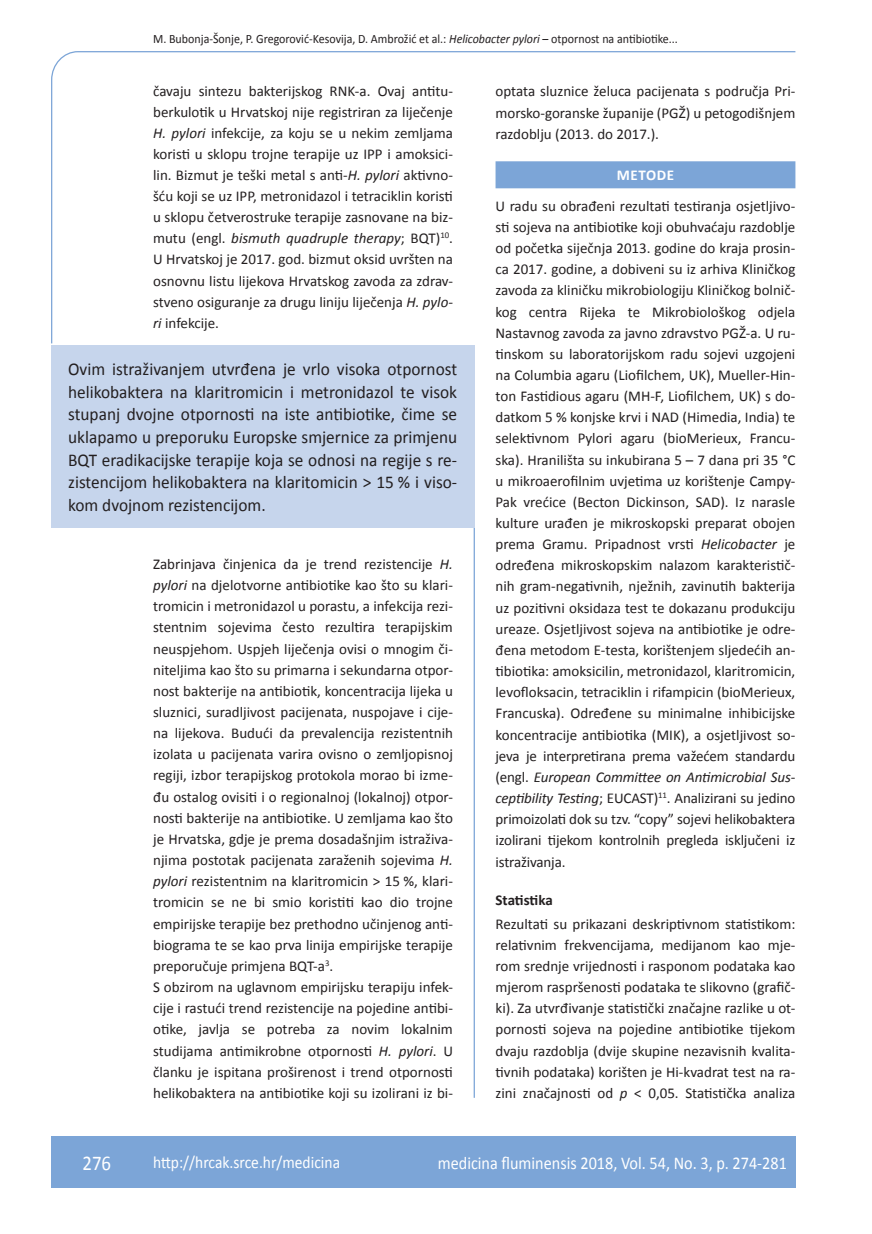
<style>
.page{position:relative;width:872px;height:1234px;background:#fff}
.page>*{position:absolute;margin:0;border:0;box-sizing:border-box;transform-origin:0 0}
.t1{font:21px "Calibri";color:#fff;scale:.9 1}
.t2{font:18px/22.5px "Calibri";color:#231f20;text-align:justify;scale:.96 1}
.t3{font:18px "Calibri";color:#fff;scale:.9 1}
.t4{font:17.25px "Calibri";color:#fff;scale:.9 1}
.t5{font:15px/21.1px "Calibri";color:#231f20;text-align:justify}
.t6{font:700 15px "Calibri";letter-spacing:-.01em;color:#231f20}
.t7{font:700 15px "Calibri";letter-spacing:.04em;color:#fff}
.t8{font:12.75px "Calibri";color:#231f20;scale:.94 1}
.s1{font-style:italic}
</style>
<div class="page">
<svg style="left:51px;top:51px;width:745px;height:293px"></svg>
<hr style="left:473px;top:527px;width:2px;height:570px;background:#7ca5d7">
<div style="left:51px;top:1135px;width:744px;height:51px;background:#7ca5d7"></div>
<div style="left:495px;top:161px;width:300px;height:27px;background:#7ca5d7"></div>
<div style="left:51px;top:345px;width:423px;height:182px;background:#c6d5ec"></div>
<p class="t8" style="left:153px;top:29px;width:559px">M. Bubonja-Šonje, P. Gregorović-Kesovija, D. Ambrožić et al.: <span class="s1">Helicobacter pylori</span> – otpornost na antibiotike...</p>
<p class="t5" style="left:153px;top:80px;width:301px">čavaju sintezu bakterijskog RNK-a. Ovaj antitu&shy;berkulotik u Hrvatskoj nije registriran za liječenje <span class="s1">H. pylori</span> infekcije, za koju se u nekim zemljama koristi u sklopu trojne terapije uz IPP i amoksici&shy;lin. Bizmut je teški metal s anti-<span class="s1">H. pylori</span> aktivno&shy;šću koji se uz IPP, metronidazol i tetraciklin koristi u sklopu četverostruke terapije zasnovane na biz&shy;mutu (engl. <span class="s1">bismuth quadruple therapy</span>; BQT)<sup>10</sup>.<br>U Hrvatskoj je 2017. god. bizmut oksid uvršten na osnovnu listu lijekova Hrvatskog zavoda za zdrav&shy;stveno osiguranje za drugu liniju liječenja <span class="s1">H. pylo&shy;ri</span> infekcije.</p>
<p class="t5" style="left:495px;top:80px;width:301px">optata sluznice želuca pacijenata s područja Pri&shy;morsko-goranske županije (PGŽ) u petogodišnjem razdoblju (2013. do 2017.).</p>
<p class="t7" style="left:617px;top:164px;width:59px">METODE</p>
<p class="t5" style="left:495px;top:195px;width:301px">U radu su obrađeni rezultati testiranja osjetljivo&shy;sti sojeva na antibiotike koji obuhvaćaju razdoblje od početka siječnja 2013. godine do kraja prosin&shy;ca 2017. godine, a dobiveni su iz arhiva Kliničkog zavoda za kliničku mikrobiologiju Kliničkog bolnič&shy;kog centra Rijeka te Mikrobiološkog odjela Nastavnog zavoda za javno zdravstvo PGŽ-a. U ru&shy;tinskom su laboratorijskom radu sojevi uzgojeni na Columbia agaru (Liofilchem, UK), Mueller-Hin&shy;ton Fastidious agaru (MH-F, Liofilchem, UK) s do&shy;datkom 5 % konjske krvi i NAD (Himedia, India) te selektivnom Pylori agaru (bioMerieux, Francu&shy;ska). Hranilišta su inkubirana 5 – 7 dana pri 35 °C u mikroaerofilnim uvjetima uz korištenje Campy-Pak vrećice (Becton Dickinson, SAD). Iz narasle kulture urađen je mikroskopski preparat obojen prema Gramu. Pripadnost vrsti <span class="s1">Helicobacter</span> je određena mikroskopskim nalazom karakteristič&shy;nih gram-negativnih, nježnih, zavinutih bakterija uz pozitivni oksidaza test te dokazanu produkciju ureaze. Osjetljivost sojeva na antibiotike je odre&shy;đena metodom E-testa, korištenjem sljedećih an&shy;tibiotika: amoksicilin, metronidazol, klaritromicin, levofloksacin, tetraciklin i rifampicin (bioMerieux, Francuska). Određene su minimalne inhibicijske koncentracije antibiotika (MIK), a osjetljivost so&shy;jeva je interpretirana prema važećem standardu (engl. <span class="s1">European Committee on Antimicrobial Sus&shy;ceptibility Testing</span>; EUCAST)<sup>11</sup>. Analizirani su jedino primoizolati dok su tzv. “copy” sojevi helikobaktera izolirani tijekom kontrolnih pregleda isključeni iz istraživanja.</p>
<p class="t6" style="left:495px;top:888px;width:59px">Statistika</p>
<p class="t5" style="left:495px;top:912px;width:301px">Rezultati su prikazani deskriptivnom statistikom: relativnim frekvencijama, medijanom kao mje&shy;rom srednje vrijednosti i rasponom podataka kao mjerom raspršenosti podataka te slikovno (grafič&shy;ki). Za utvrđivanje statistički značajne razlike u ot&shy;pornosti sojeva na pojedine antibiotike tijekom dvaju razdoblja (dvije skupine nezavisnih kvalita&shy;tivnih podataka) korišten je Hi-kvadrat test na ra&shy;zini značajnosti od <span class="s1">p</span> &lt; 0,05. Statistička analiza</p>
<p class="t2" style="left:68px;top:357px;width:407px">Ovim istraživanjem utvrđena je vrlo visoka otpornost helikobaktera na klaritromicin i metronidazol te visok stupanj dvojne otpornosti na iste antibiotike, čime se uklapamo u preporuku Europske smjernice za primjenu BQT eradikacijske terapije koja se odnosi na regije s re&shy;zistencijom helikobaktera na klaritomicin &gt; 15 % i viso&shy;kom dvojnom rezistencijom.</p>
<p class="t5" style="left:153px;top:553px;width:301px;text-align:left">Zabrinjava činjenica da je trend rezistencije <span class="s1">H. pylori</span> na djelotvorne antibiotike kao što su klari&shy;tromicin i metronidazol u porastu, a infekcija rezi&shy;stentnim sojevima često rezultira terapijskim neuspjehom. Uspjeh liječenja ovisi o mnogim či&shy;niteljima kao što su primarna i sekundarna otpor&shy;nost bakterije na antibiotik, koncentracija lijeka u sluznici, suradljivost pacijenata, nuspojave i cije&shy;na lijekova. Budući da prevalencija rezistentnih izolata u pacijenata varira ovisno o zemljopisnoj regiji, izbor terapijskog protokola morao bi izme&shy;đu ostalog ovisiti i o regionalnoj (lokalnoj) otpor&shy;nosti bakterije na antibiotike. U zemljama kao što je Hrvatska, gdje je prema dosadašnjim istraživa&shy;njima postotak pacijenata zaraženih sojevima <span class="s1">H. pylori</span> rezistentnim na klaritromicin &gt; 15 %, klari&shy;tromicin se ne bi smio koristiti kao dio trojne empirijske terapije bez prethodno učinjenog anti&shy;biograma te se kao prva linija empirijske terapije preporučuje primjena BQT-a<sup>3</sup>.<br>S obzirom na uglavnom empirijsku terapiju infek&shy;cije i rastući trend rezistencije na pojedine antibi&shy;otike, javlja se potreba za novim lokalnim studijama antimikrobne otpornosti <span class="s1">H. pylori</span>. U članku je ispitana proširenost i trend otpornosti helikobaktera na antibiotike koji su izolirani iz bi-</p>
<h1 class="t1" style="left:82px;top:1147px;width:33px">276</h1>
<p class="t4" style="left:153px;top:1149px;width:209px">http://hrcak.srce.hr/medicina</p>
<p class="t3" style="left:438px;top:1149px;width:389px">medicina fluminensis 2018, Vol. 54, No. 3, p. 274-281</p>
</div>
